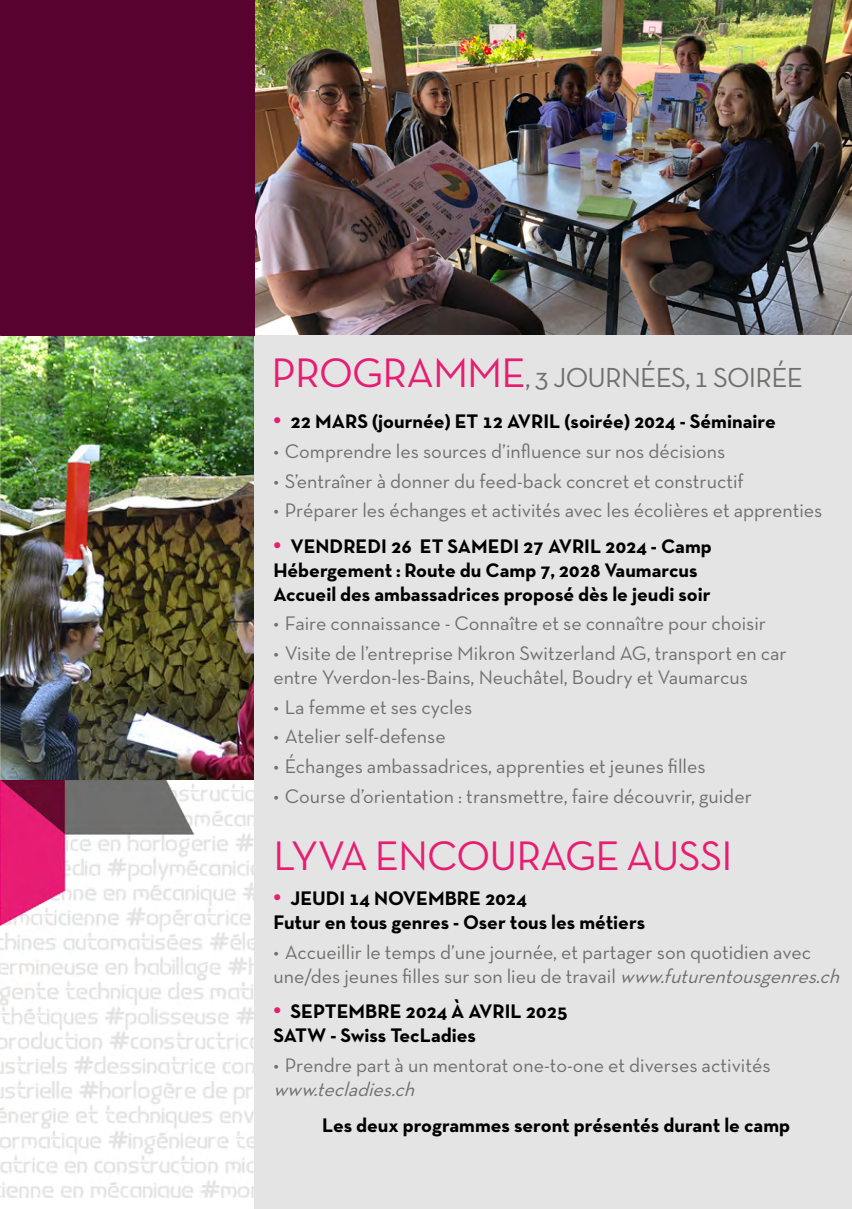
<style>
.page{position:relative;width:852px;height:1209px;background:#fff}
.page>*{position:absolute;margin:0;border:0;box-sizing:border-box;transform-origin:0 0}
.t1{font:42px "Neutra Text TF";letter-spacing:-.02em;color:#e71d72}
.t2{font:28px "Neutra Text TF";letter-spacing:-.03em;color:#6f6f6e}
.t3{font:20px/24px "Neutra Text TF";color:#6f6f6e}
.t4{font:700 20px/24px "Neutra Text TF";color:#000}
.t5{font:italic 20px "Neutra Text TF";color:#6f6f6e}
.s1{font-size:42px;color:#e71d72}
.s2{font-size:28px;color:#e71d72}
.s3{font-style:italic}
</style>
<div class="page">
<img style="left:0;top:335px;width:254px;height:862px">
<img style="left:0;top:780px;width:1px;height:321px">
<img style="left:254px;top:0;width:597px;height:335px">
<div style="left:254px;top:335px;width:597px;height:874px;background:#e4e4e4"></div>
<div style="left:0;top:0;width:254px;height:335px;background:#580230"></div>
<h2 class="t2" style="left:271px;top:361px;width:532px"><span class="s1">PROGRAMME</span>, 3 JOURNÉES, 1 SOIRÉE</h2>
<p class="t4" style="left:273px;top:409px;width:503px"><span class="s2">•</span> 22 MARS (journée) ET 12 AVRIL (soirée) 2024 - Séminaire</p>
<p class="t3" style="left:273px;top:439px;width:453px">• Comprendre les sources d’influence sur nos décisions</p>
<p class="t3" style="left:273px;top:468px;width:472px">• S’entraîner à donner du feed-back concret et constructif</p>
<p class="t3" style="left:273px;top:498px;width:550px">• Préparer les échanges et activités avec les écolières et apprenties</p>
<p class="t4" style="left:273px;top:533px;width:440px"><span class="s2">•</span> VENDREDI 26 ET SAMEDI 27 AVRIL 2024 - Camp<br>Hébergement : Route du Camp 7, 2028 Vaumarcus<br>Accueil des ambassadrices proposé dès le jeudi soir</p>
<p class="t3" style="left:273px;top:611px;width:494px">• Faire connaissance - Connaître et se connaître pour choisir</p>
<p class="t3" style="left:273px;top:641px;width:514px">• Visite de l’entreprise Mikron Switzerland AG, transport en car entre Yverdon-les-Bains, Neuchâtel, Boudry et Vaumarcus</p>
<p class="t3" style="left:273px;top:694px;width:200px">• La femme et ses cycles</p>
<p class="t3" style="left:273px;top:724px;width:174px">• Atelier self-defense</p>
<p class="t3" style="left:273px;top:754px;width:433px">• Échanges ambassadrices, apprenties et jeunes filles</p>
<p class="t3" style="left:273px;top:783px;width:479px">• Course d’orientation : transmettre, faire découvrir, guider</p>
<h1 class="t1" style="left:273px;top:830px;width:460px">LYVA ENCOURAGE AUSSI</h1>
<p class="t4" style="left:273px;top:886px;width:373px"><span class="s2">•</span> JEUDI 14 NOVEMBRE 2024<br>Futur en tous genres - Oser tous les métiers</p>
<p class="t3" style="left:273px;top:940px;width:573px">• Accueillir le temps d’une journée, et partager son quotidien avec une/des jeunes filles sur son lieu de travail <span class="s3">www.futurentousgenres.ch</span></p>
<p class="t4" style="left:273px;top:999px;width:295px"><span class="s2">•</span> SEPTEMBRE 2024 À AVRIL 2025<br>SATW - Swiss TecLadies</p>
<p class="t3" style="left:273px;top:1053px;width:498px">• Prendre part à un mentorat one-to-one et diverses activités</p>
<p class="t5" style="left:273px;top:1077px;width:149px">www.tecladies.ch</p>
<p class="t4" style="left:322px;top:1113px;width:469px">Les deux programmes seront présentés durant le camp</p>
</div>
